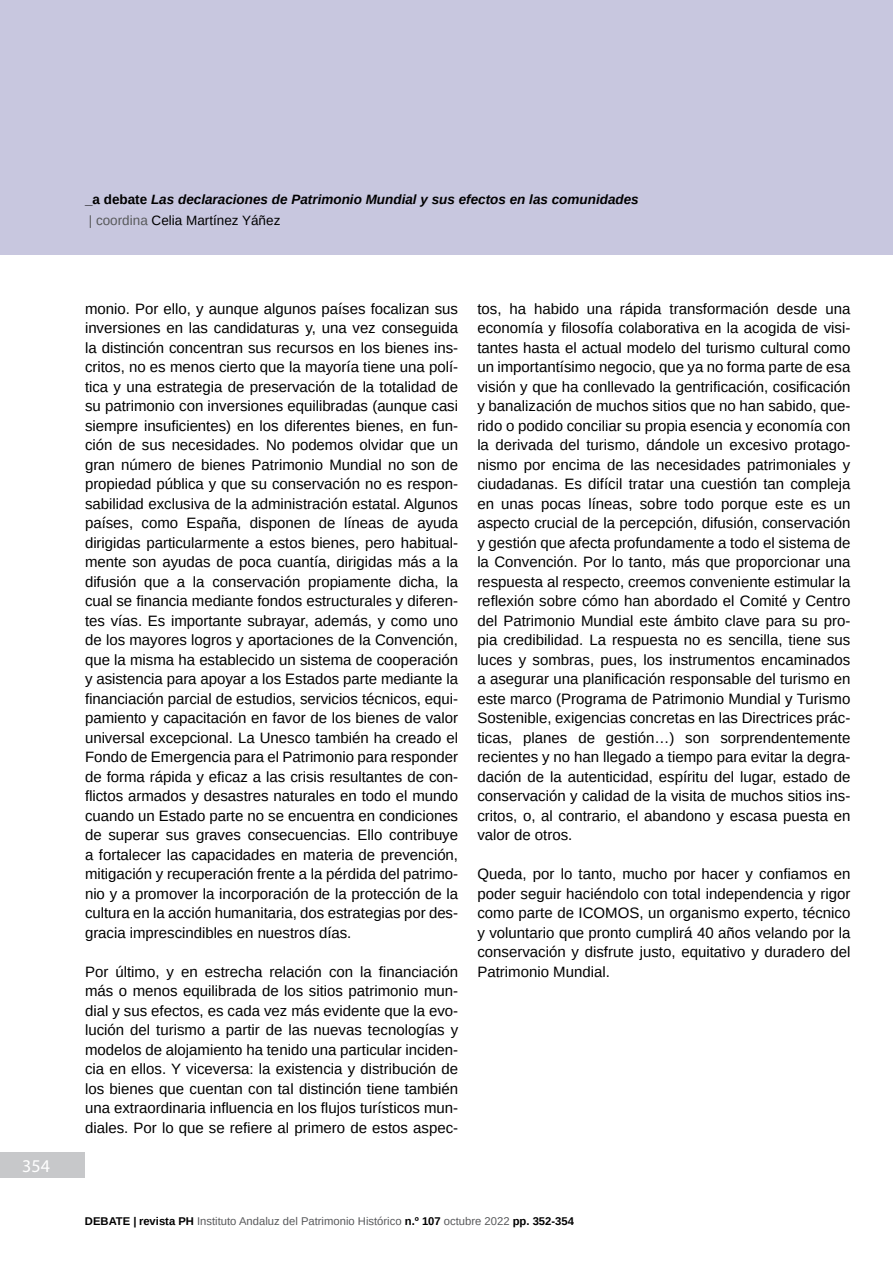
<style>
.page{position:relative;width:893px;height:1263px;background:#fff}
.page>*{position:absolute;margin:0;border:0;box-sizing:border-box;transform-origin:0 0}
.t1{font:18px "Myriad Pro";color:#fff}
.t2{font:15px/19.5px "Arimo";color:#000;text-align:justify}
.t3{font:italic 700 13.5px/21px "Arimo";color:#000}
.t4{font:11.25px "Arimo";color:#58595b}
.s1{font-style:normal}
.s2{font-weight:400;font-style:normal;color:#58595b}
.s3{font-weight:400;font-style:normal}
.s4{font-weight:700;color:#000}
</style>
<div class="page">
<div style="left:0;top:0;width:893px;height:255px;background:#c8c7df"></div>
<div style="left:0;top:1152px;width:85px;height:26px;background:#c7c8ca"></div>
<p class="t1" style="left:22px;top:1155px;width:29px">354</p>
<p class="t3" style="left:85px;top:189px;width:555px"><span class="s1">_a debate</span> Las declaraciones de Patrimonio Mundial y sus efectos en las comunidades <span class="s2">| coordina</span> <span class="s3">Celia Martínez Yáñez</span></p>
<p class="t2" style="left:85px;top:299px;width:375px">monio. Por ello, y aunque algunos países focalizan sus inversiones en las candidaturas y, una vez conseguida la distinción concentran sus recursos en los bienes ins&shy;critos, no es menos cierto que la mayoría tiene una polí&shy;tica y una estrategia de preservación de la totalidad de su patrimonio con inversiones equilibradas (aunque casi siempre insuficientes) en los diferentes bienes, en fun&shy;ción de sus necesidades. No podemos olvidar que un gran número de bienes Patrimonio Mundial no son de propiedad pública y que su conservación no es respon&shy;sabilidad exclusiva de la administración estatal. Algunos países, como España, disponen de líneas de ayuda dirigidas particularmente a estos bienes, pero habitual&shy;mente son ayudas de poca cuantía, dirigidas más a la difusión que a la conservación propiamente dicha, la cual se financia mediante fondos estructurales y diferen&shy;tes vías. Es importante subrayar, además, y como uno de los mayores logros y aportaciones de la Convención, que la misma ha establecido un sistema de cooperación y asistencia para apoyar a los Estados parte mediante la financiación parcial de estudios, servicios técnicos, equi&shy;pamiento y capacitación en favor de los bienes de valor universal excepcional. La Unesco también ha creado el Fondo de Emergencia para el Patrimonio para responder de forma rápida y eficaz a las crisis resultantes de con&shy;flictos armados y desastres naturales en todo el mundo cuando un Estado parte no se encuentra en condiciones de superar sus graves consecuencias. Ello contribuye a fortalecer las capacidades en materia de prevención, mitigación y recuperación frente a la pérdida del patrimo&shy;nio y a promover la incorporación de la protección de la cultura en la acción humanitaria, dos estrategias por des&shy;gracia imprescindibles en nuestros días.</p>
<p class="t2" style="left:85px;top:962px;width:375px">Por último, y en estrecha relación con la financiación más o menos equilibrada de los sitios patrimonio mun&shy;dial y sus efectos, es cada vez más evidente que la evo&shy;lución del turismo a partir de las nuevas tecnologías y modelos de alojamiento ha tenido una particular inciden&shy;cia en ellos. Y viceversa: la existencia y distribución de los bienes que cuentan con tal distinción tiene también una extraordinaria influencia en los flujos turísticos mun&shy;diales. Por lo que se refiere al primero de estos aspec-</p>
<p class="t2" style="left:477px;top:299px;width:375px">tos, ha habido una rápida transformación desde una economía y filosofía colaborativa en la acogida de visi&shy;tantes hasta el actual modelo del turismo cultural como un importantísimo negocio, que ya no forma parte de esa visión y que ha conllevado la gentrificación, cosificación y banalización de muchos sitios que no han sabido, que&shy;rido o podido conciliar su propia esencia y economía con la derivada del turismo, dándole un excesivo protago&shy;nismo por encima de las necesidades patrimoniales y ciudadanas. Es difícil tratar una cuestión tan compleja en unas pocas líneas, sobre todo porque este es un aspecto crucial de la percepción, difusión, conservación y gestión que afecta profundamente a todo el sistema de la Convención. Por lo tanto, más que proporcionar una respuesta al respecto, creemos conveniente estimular la reflexión sobre cómo han abordado el Comité y Centro del Patrimonio Mundial este ámbito clave para su pro&shy;pia credibilidad. La respuesta no es sencilla, tiene sus luces y sombras, pues, los instrumentos encaminados a asegurar una planificación responsable del turismo en este marco (Programa de Patrimonio Mundial y Turismo Sostenible, exigencias concretas en las Directrices prác&shy;ticas, planes de gestión…) son sorprendentemente recientes y no han llegado a tiempo para evitar la degra&shy;dación de la autenticidad, espíritu del lugar, estado de conservación y calidad de la visita de muchos sitios ins&shy;critos, o, al contrario, el abandono y escasa puesta en valor de otros.</p>
<p class="t2" style="left:477px;top:864px;width:375px">Queda, por lo tanto, mucho por hacer y confiamos en poder seguir haciéndolo con total independencia y rigor como parte de ICOMOS, un organismo experto, técnico y voluntario que pronto cumplirá 40 años velando por la conservación y disfrute justo, equitativo y duradero del Patrimonio Mundial.</p>
<p class="t4" style="left:85px;top:1214px;width:491px"><span class="s4">DEBATE | revista PH</span> Instituto Andaluz del Patrimonio Histórico <span class="s4">n.º 107</span> octubre 2022 <span class="s4">pp. 352-354</span></p>
</div>
